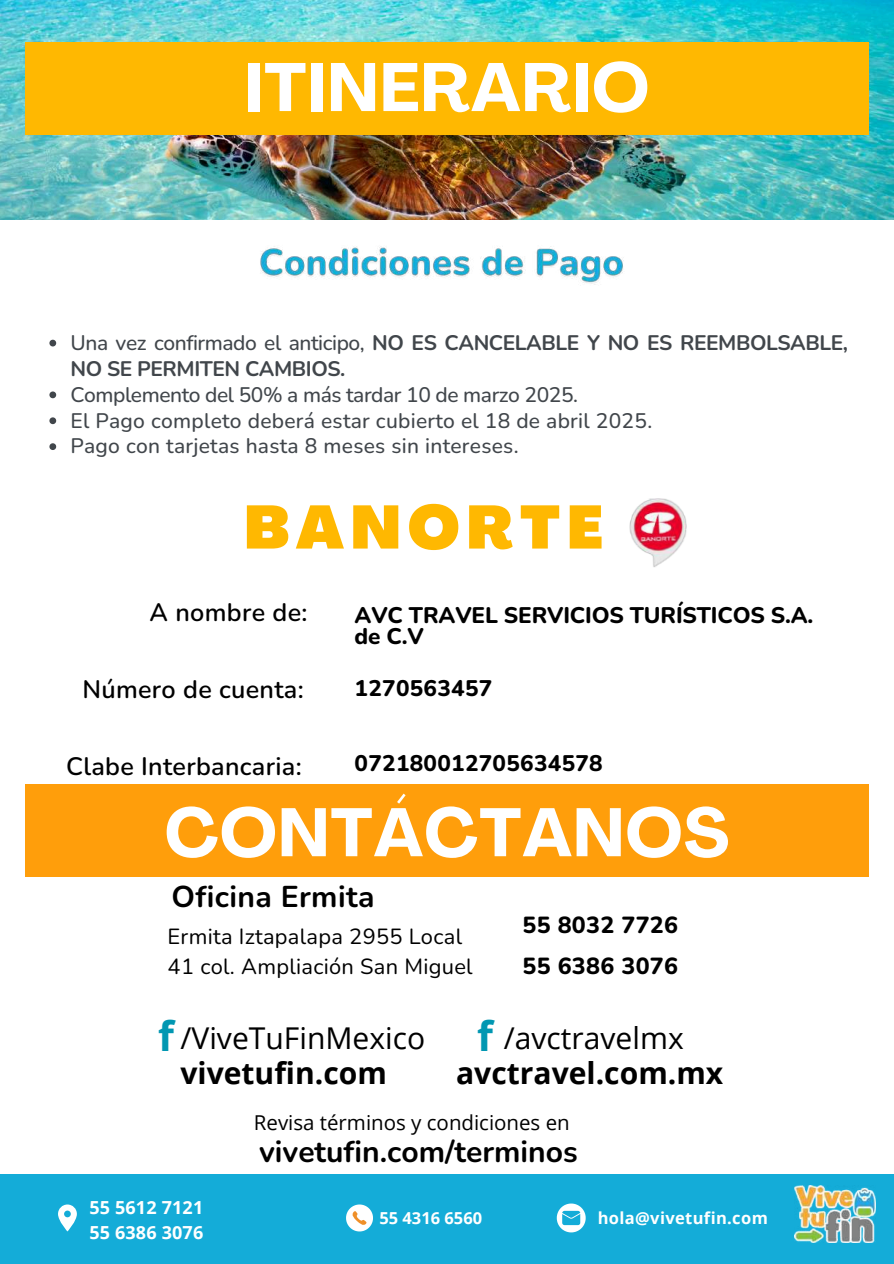
<style>
.page{position:relative;width:894px;height:1264px;background:#fff}
.page>*{position:absolute;margin:0;border:0;box-sizing:border-box;transform-origin:0 0}
.t1{font:700 67.5px "Agrandir";letter-spacing:.015em;color:#fff}
.t2{font:900 60px "Agrandir";letter-spacing:.105em;color:#ffb801}
.t3{font:700 40.95px "Open Sans";color:#0097b2}
.t4{font:700 30px "Nunito";color:#000}
.t5{font:30px "Open Sans";color:#000}
.t6{font:700 30px "Open Sans";color:#000}
.t7{font:600 25.2px "Nunito";letter-spacing:.015em;color:#000}
.t8{font:800 23.25px "Nunito";letter-spacing:.015em;color:#000}
.t9{font:800 22.5px/21.3px "Nunito";letter-spacing:-.005em;color:#000}
.t10{font:800 22.5px "Nunito";letter-spacing:.015em;color:#000}
.t11{font:21.9px/29.7px "Nunito";letter-spacing:.015em;color:#000}
.t12{font:500 21px/25.8px "Nunito";letter-spacing:.015em;color:#41464b}
.t13{font:700 21px/25.8px "Nunito";letter-spacing:-.02em;color:#41464b}
.t14{font:20.55px "Open Sans";color:#000}
.t15{font:700 18px/24.8px "Open Sans";letter-spacing:.01em;color:#fff}
.t16{font:700 16.5px "Open Sans";letter-spacing:.02em;color:#fff}
.t17{font:700 16.5px "Open Sans";color:#fff}
.s1{font-weight:500}
.s2{font-weight:700;font-size:40.95px;color:#0097b2}
</style>
<div class="page">
<img style="left:0;top:0;width:893px;height:219px">
<div style="left:0;top:1174px;width:893px;height:89px;background:#14acd8"></div>
<div style="left:25px;top:42px;width:843px;height:93px;background:#ffb801"></div>
<svg style="left:49px;top:340px;width:7px;height:6px"></svg>
<svg style="left:49px;top:391px;width:7px;height:7px"></svg>
<svg style="left:49px;top:417px;width:7px;height:7px"></svg>
<svg style="left:49px;top:443px;width:7px;height:7px"></svg>
<div style="left:25px;top:784px;width:843px;height:92px;background:#ff9e0b"></div>
<img style="left:629px;top:498px;width:58px;height:69px">
<img style="left:260px;top:246px;width:364px;height:39px">
<svg style="left:58px;top:1204px;width:19px;height:27px"></svg>
<svg style="left:346px;top:1204px;width:27px;height:27px"></svg>
<svg style="left:556px;top:1203px;width:29px;height:29px"></svg>
<img style="left:794px;top:1185px;width:81px;height:57px">
<h1 class="t1" style="left:244px;top:60px;width:406px">ITINERARIO</h1>
<p class="t13" style="left:70px;top:330px;width:779px"><span class="s1">Una vez confirmado el anticipo,</span> NO ES CANCELABLE Y NO ES REEMBOLSABLE,<br>NO SE PERMITEN CAMBIOS.</p>
<p class="t12" style="left:70px;top:382px;width:583px">Complemento del 50% a más tardar 10 de marzo 2025.<br>El Pago completo deberá estar cubierto el 18 de abril 2025.<br>Pago con tarjetas hasta 8 meses sin intereses.</p>
<h2 class="t2" style="left:244px;top:503px;width:360px">BANORTE</h2>
<p class="t7" style="left:150px;top:595px;width:159px">A nombre de:</p>
<p class="t9" style="left:354px;top:605px;width:460px">AVC TRAVEL SERVICIOS TURÍSTICOS S.A. de C.V</p>
<p class="t7" style="left:82px;top:672px;width:223px">Número de cuenta:</p>
<p class="t10" style="left:354px;top:673px;width:139px">1270563457</p>
<p class="t7" style="left:66px;top:749px;width:237px">Clabe Interbancaria:</p>
<p class="t10" style="left:354px;top:748px;width:249px">072180012705634578</p>
<h1 class="t1" style="left:164px;top:805px;width:565px">CONTÁCTANOS</h1>
<h3 class="t4" style="left:171px;top:876px;width:204px">Oficina Ermita</h3>
<p class="t11" style="left:167px;top:922px;width:306px">Ermita Iztapalapa 2955 Local<br>41 col. Ampliación San Miguel</p>
<p class="t8" style="left:522px;top:909px;width:157px">55 8032 7726</p>
<p class="t8" style="left:522px;top:950px;width:157px">55 6386 3076</p>
<h3 class="t5" style="left:158px;top:1016px;width:268px"><span class="s2">f</span> /ViveTuFinMexico</h3>
<h3 class="t5" style="left:503px;top:1016px;width:181px">/avctravelmx</h3>
<h3 class="t6" style="left:180px;top:1051px;width:208px">vivetufin.com</h3>
<h3 class="t6" style="left:456px;top:1051px;width:268px">avctravel.com.mx</h3>
<h3 class="t3" style="left:477px;top:1007px;width:17px">f</h3>
<p class="t14" style="left:254px;top:1107px;width:317px">Revisa términos y condiciones en</p>
<h3 class="t4" style="left:259px;top:1131px;width:320px">vivetufin.com/terminos</h3>
<p class="t15" style="left:89px;top:1194px;width:115px">55 5612 7121<br>55 6386 3076</p>
<p class="t17" style="left:379px;top:1205px;width:104px">55 4316 6560</p>
<p class="t16" style="left:597px;top:1205px;width:172px">hola@vivetufin.com</p>
</div>
